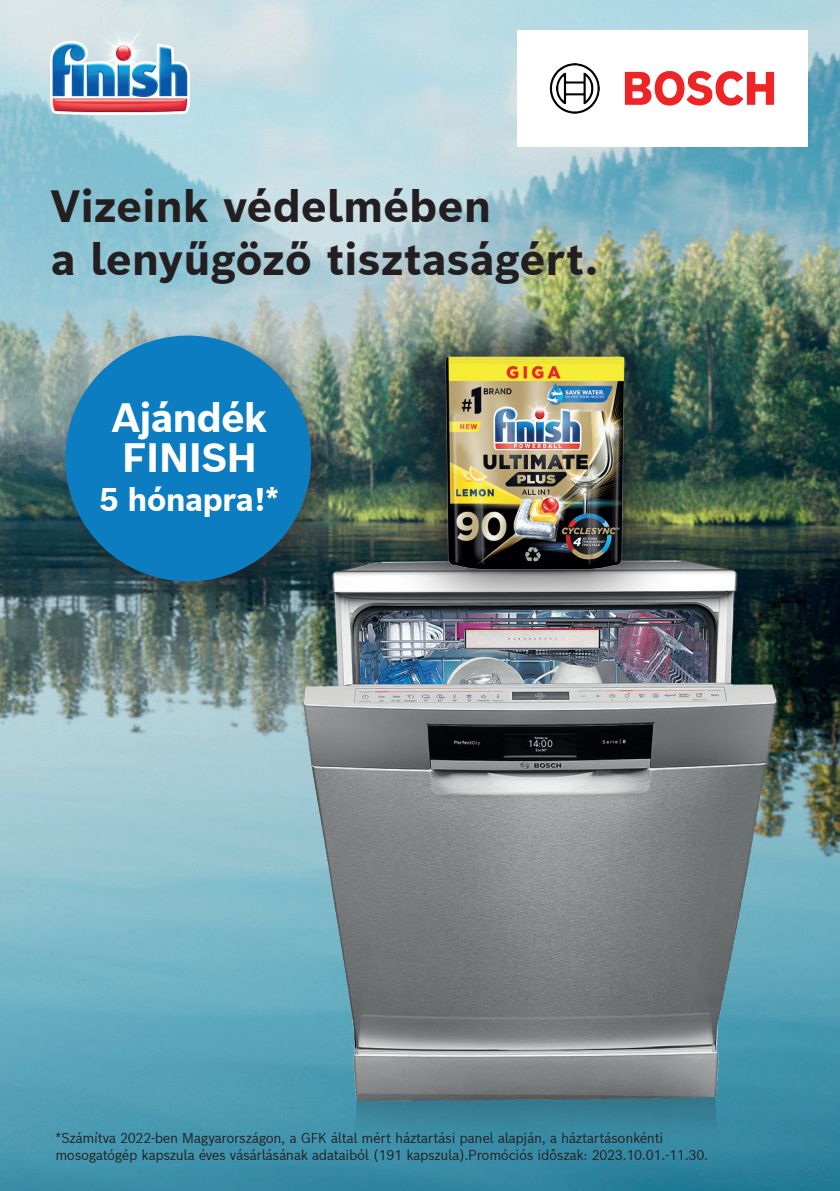
<style>
.page{position:relative;width:840px;height:1191px;background:#fff}
.page>*{position:absolute;margin:0;border:0;box-sizing:border-box;transform-origin:0 0}
.t1{font:700 44px/52.8px "Bosch Sans";letter-spacing:-.005em;color:#231f20}
.t2{font:700 40px/40px "Bosch Sans";letter-spacing:-.025em;color:#fff}
.t3{font:700 32px "Bosch Sans";letter-spacing:-.025em;color:#fff}
.t4{font:14px/16.8px "Bosch Sans";letter-spacing:-.025em;color:#231f20;scale:.94 1}
</style>
<div class="page">
<img style="left:813px;top:0;width:26px;height:1191px">
<img style="left:0;top:0;width:813px;height:1191px">
<div style="left:55px;top:325px;width:282px;height:283px;background:#231f20;opacity:.45"></div>
<svg style="left:55px;top:326px;width:266px;height:265px;background:#287ba9"></svg>
<div style="left:516px;top:30px;width:290px;height:116px;background:#fff"></div>
<img style="left:549px;top:63px;width:226px;height:51px">
<img style="left:388px;top:298px;width:294px;height:328px">
<img style="left:442px;top:353px;width:185px;height:219px">
<img style="left:51px;top:18px;width:138px;height:96px">
<h1 class="t1" style="left:51px;top:179px;width:548px">Vizeink védelmében<br>a lenyűgöző tisztaságért.</h1>
<h2 class="t2" style="left:111px;top:397px;width:158px">Ajándék<br>FINISH</h2>
<h3 class="t3" style="left:99px;top:478px;width:182px">5 hónapra!*</h3>
<p class="t4" style="left:55px;top:1129px;width:695px">*Számítva 2022-ben Magyarországon, a GFK által mért háztartási panel alapján, a háztartásonkénti mosogatógép kapszula éves vásárlásának adataiból (191 kapszula).Promóciós időszak: 2023.10.01.-11.30.</p>
</div>
